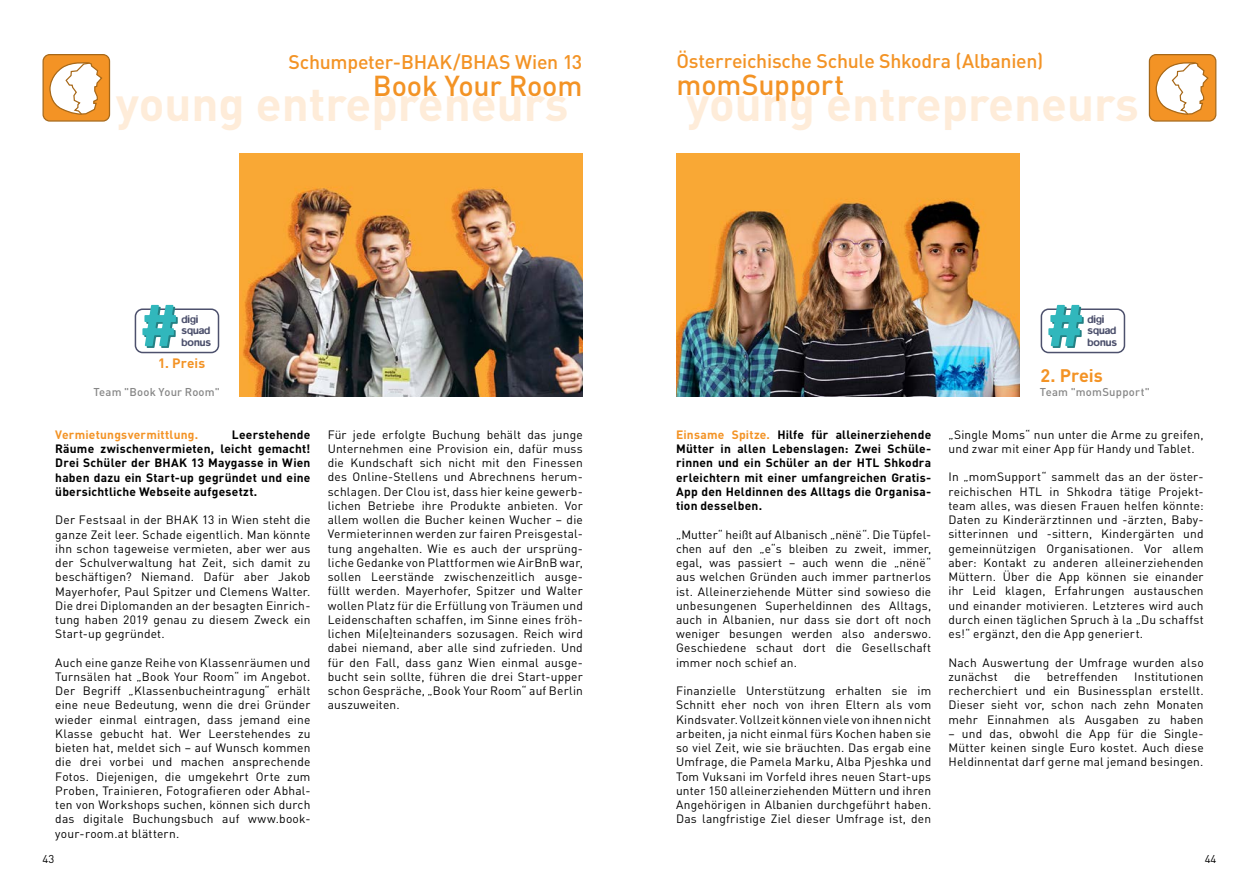
<style>
.page{position:relative;width:1259px;height:893px;background:#fff}
.page>*{position:absolute;margin:0;border:0;box-sizing:border-box;transform-origin:0 0}
.t1{font:700 47.25px "DINOT";color:#feecd9}
.kategorien_schule{font:500 28.5px "DINOT";letter-spacing:-.005em;color:#f39325}
.kategorien_schule-2{font:500 19.5px "DINOT";letter-spacing:-.015em;color:#f39325}
.kategorien_Preis{font:700 18px "DINOT";color:#f39325}
.t2{font:700 13.5px "DINOT";letter-spacing:.01em;color:#f39325}
.Fließtext{font:12px/14.2px "DINOT";letter-spacing:.015em;color:#000;text-align:justify}
.Fließtext-2{font:700 12px/14.2px "DINOT";letter-spacing:.015em;color:#000;text-align:justify}
.Fließtext-3{font:700 12px "DINOT";letter-spacing:.015em;color:#f39325}
.kategorien_Team{font:500 11.25px "DINOT";letter-spacing:.02em;color:#878787}
.t3{font:11.25px "DINOT";color:#000}
.t4{font:500 10.95px "Blur OT";color:#4d516d}
.s1{color:#f39325}
</style>
<div class="page">
<div style="left:1149px;top:55px;width:66px;height:66px;background:#f39325;border-radius:7px"></div>
<div style="left:1148px;top:54px;width:68px;height:68px;border:1px solid #a76818;border-radius:7px"></div>
<svg style="left:1155px;top:62px;width:54px;height:53px"></svg>
<div style="left:43px;top:55px;width:66px;height:66px;background:#f39325;border-radius:7px"></div>
<div style="left:42px;top:54px;width:68px;height:68px;border:1px solid #a76818;border-radius:7px"></div>
<svg style="left:49px;top:62px;width:53px;height:53px"></svg>
<div style="left:135px;top:308px;width:84px;height:45px;border:2px solid #4d516d;border-radius:7px"></div>
<svg style="left:142px;top:305px;width:36px;height:43px"></svg>
<img style="left:239px;top:154px;width:343px;height:243px">
<img style="left:676px;top:154px;width:344px;height:243px">
<div style="left:1040px;top:308px;width:85px;height:45px;border:2px solid #4d516d;border-radius:7px"></div>
<svg style="left:1048px;top:305px;width:35px;height:43px"></svg>
<h2 class="kategorien_schule-2" style="left:676px;top:48px;width:368px">Österreichische Schule Shkodra (Albanien)</h2>
<h2 class="kategorien_schule" style="left:676px;top:65px;width:169px">momSupport</h2>
<h2 class="kategorien_schule-2" style="left:288px;top:49px;width:295px">Schumpeter-BHAK/BHAS Wien 13</h2>
<h2 class="kategorien_schule" style="left:373px;top:66px;width:211px">Book Your Room</h2>
<h1 class="t1" style="left:116px;top:72px;width:454px">young entrepreneurs</h1>
<h1 class="t1" style="left:686px;top:72px;width:454px">young entrepreneurs</h1>
<p class="t4" style="left:181px;top:312px;width:18px">digi</p>
<p class="t4" style="left:181px;top:324px;width:30px">squad</p>
<p class="t4" style="left:181px;top:336px;width:31px">bonus</p>
<h3 class="t2" style="left:158px;top:353px;width:49px">1. Preis</h3>
<p class="t4" style="left:1087px;top:312px;width:18px">digi</p>
<p class="t4" style="left:1087px;top:324px;width:30px">squad</p>
<p class="t4" style="left:1087px;top:336px;width:31px">bonus</p>
<h3 class="kategorien_Preis" style="left:1040px;top:363px;width:64px">2. Preis</h3>
<p class="kategorien_Team" style="left:93px;top:384px;width:128px">Team "Book Your Room"</p>
<p class="kategorien_Team" style="left:1040px;top:384px;width:111px">Team "momSupport"</p>
<p class="Fließtext-3" style="left:55px;top:426px;width:144px">Vermietungsvermittlung.</p>
<p class="Fließtext-2" style="left:55px;top:427px;width:257px;text-indent:177px">Leerstehende Räume zwischenvermieten, leicht gemacht!<br>Drei Schüler der BHAK 13 Maygasse in Wien haben dazu ein Start-up gegründet und eine übersichtliche Webseite aufgesetzt.</p>
<p class="Fließtext" style="left:55px;top:512px;width:257px">Der Festsaal in der BHAK 13 in Wien steht die ganze Zeit leer. Schade eigentlich. Man könnte ihn schon tageweise vermieten, aber wer aus der Schulverwaltung hat Zeit, sich damit zu beschäftigen? Niemand. Dafür aber Jakob Mayerhofer, Paul Spitzer und Clemens Walter.<br>Die drei Diplomanden an der besagten Einrich&shy;tung haben 2019 genau zu diesem Zweck ein Start-up gegründet.</p>
<p class="Fließtext" style="left:55px;top:655px;width:257px">Auch eine ganze Reihe von Klassenräumen und Turnsälen hat „Book Your Room“ im Angebot.<br>Der Begriff „Klassenbucheintragung“ erhält eine neue Bedeutung, wenn die drei Gründer wieder einmal eintragen, dass jemand eine Klasse gebucht hat. Wer Leerstehendes zu bieten hat, meldet sich – auf Wunsch kommen die drei vorbei und machen ansprechende Fotos. Diejenigen, die umgekehrt Orte zum Proben, Trainieren, Fotografieren oder Abhal&shy;ten von Workshops suchen, können sich durch das digitale Buchungsbuch auf www.book&shy;your-room.at blättern.</p>
<p class="Fließtext" style="left:328px;top:427px;width:257px">Für jede erfolgte Buchung behält das junge Unternehmen eine Provision ein, dafür muss die Kundschaft sich nicht mit den Finessen des Online-Stellens und Abrechnens herum&shy;schlagen. Der Clou ist, dass hier keine gewerb&shy;lichen Betriebe ihre Produkte anbieten. Vor allem wollen die Bucher keinen Wucher – die Vermieterinnen werden zur fairen Preisgestal&shy;tung angehalten. Wie es auch der ursprüng&shy;liche Gedanke von Plattformen wie AirBnB war, sollen Leerstände zwischenzeitlich ausge&shy;füllt werden. Mayerhofer, Spitzer und Walter wollen Platz für die Erfüllung von Träumen und Leidenschaften schaffen, im Sinne eines fröh&shy;lichen Mi(e)teinanders sozusagen. Reich wird dabei niemand, aber alle sind zufrieden. Und für den Fall, dass ganz Wien einmal ausge&shy;bucht sein sollte, führen die drei Start-upper schon Gespräche, „Book Your Room“ auf Berlin auszuweiten.</p>
<p class="Fließtext-2" style="left:676px;top:427px;width:257px"><span class="s1">Einsame Spitze.</span> Hilfe für alleinerziehende Mütter in allen Lebenslagen: Zwei Schüle&shy;rinnen und ein Schüler an der HTL Shkodra erleichtern mit einer umfangreichen Gratis-App den Heldinnen des Alltags die Organisa&shy;tion desselben.</p>
<p class="Fließtext" style="left:676px;top:527px;width:257px">„Mutter“ heißt auf Albanisch „nënë“. Die Tüpfel&shy;chen auf den „e“s bleiben zu zweit, immer, egal, was passiert – auch wenn die „nënë“ aus welchen Gründen auch immer partnerlos ist. Alleinerziehende Mütter sind sowieso die unbesungenen Superheldinnen des Alltags, auch in Albanien, nur dass sie dort oft noch weniger besungen werden also anderswo.<br>Geschiedene schaut dort die Gesellschaft immer noch schief an.</p>
<p class="Fließtext" style="left:676px;top:683px;width:257px">Finanzielle Unterstützung erhalten sie im Schnitt eher noch von ihren Eltern als vom Kindsvater. Vollzeit können viele von ihnen nicht arbeiten, ja nicht einmal fürs Kochen haben sie so viel Zeit, wie sie bräuchten. Das ergab eine Umfrage, die Pamela Marku, Alba Pjeshka und Tom Vuksani im Vorfeld ihres neuen Start-ups unter 150 alleinerziehenden Müttern und ihren Angehörigen in Albanien durchgeführt haben.<br>Das langfristige Ziel dieser Umfrage ist, den</p>
<p class="Fließtext" style="left:948px;top:427px;width:257px">„Single Moms“ nun unter die Arme zu greifen, und zwar mit einer App für Handy und Tablet.</p>
<p class="Fließtext" style="left:948px;top:469px;width:257px">In „momSupport“ sammelt das an der öster&shy;reichischen HTL in Shkodra tätige Projekt&shy;team alles, was diesen Frauen helfen könnte:<br>Daten zu Kinderärztinnen und -ärzten, Baby&shy;sitterinnen und -sittern, Kindergärten und gemeinnützigen Organisationen. Vor allem aber: Kontakt zu anderen alleinerziehenden Müttern. Über die App können sie einander ihr Leid klagen, Erfahrungen austauschen und einander motivieren. Letzteres wird auch durch einen täglichen Spruch à la „Du schaffst es!“ ergänzt, den die App generiert.</p>
<p class="Fließtext" style="left:948px;top:655px;width:257px">Nach Auswertung der Umfrage wurden also zunächst</p>
<p class="Fließtext" style="left:1014px;top:669px;width:18px">die</p>
<p class="Fließtext" style="left:1047px;top:669px;width:73px">betreffenden</p>
<p class="Fließtext" style="left:948px;top:669px;width:257px;text-indent:186px">Institutionen recherchiert und ein Businessplan erstellt.<br>Dieser sieht vor, schon nach zehn Monaten mehr Einnahmen als Ausgaben zu haben</p>
<p class="Fließtext" style="left:948px;top:726px;width:257px">– und das, obwohl die App für die Single-Mütter keinen single Euro kostet. Auch diese Heldinnentat darf gerne mal jemand besingen.</p>
<p class="t3" style="left:43px;top:852px;width:13px">43</p>
<p class="t3" style="left:1204px;top:852px;width:13px">44</p>
</div>
